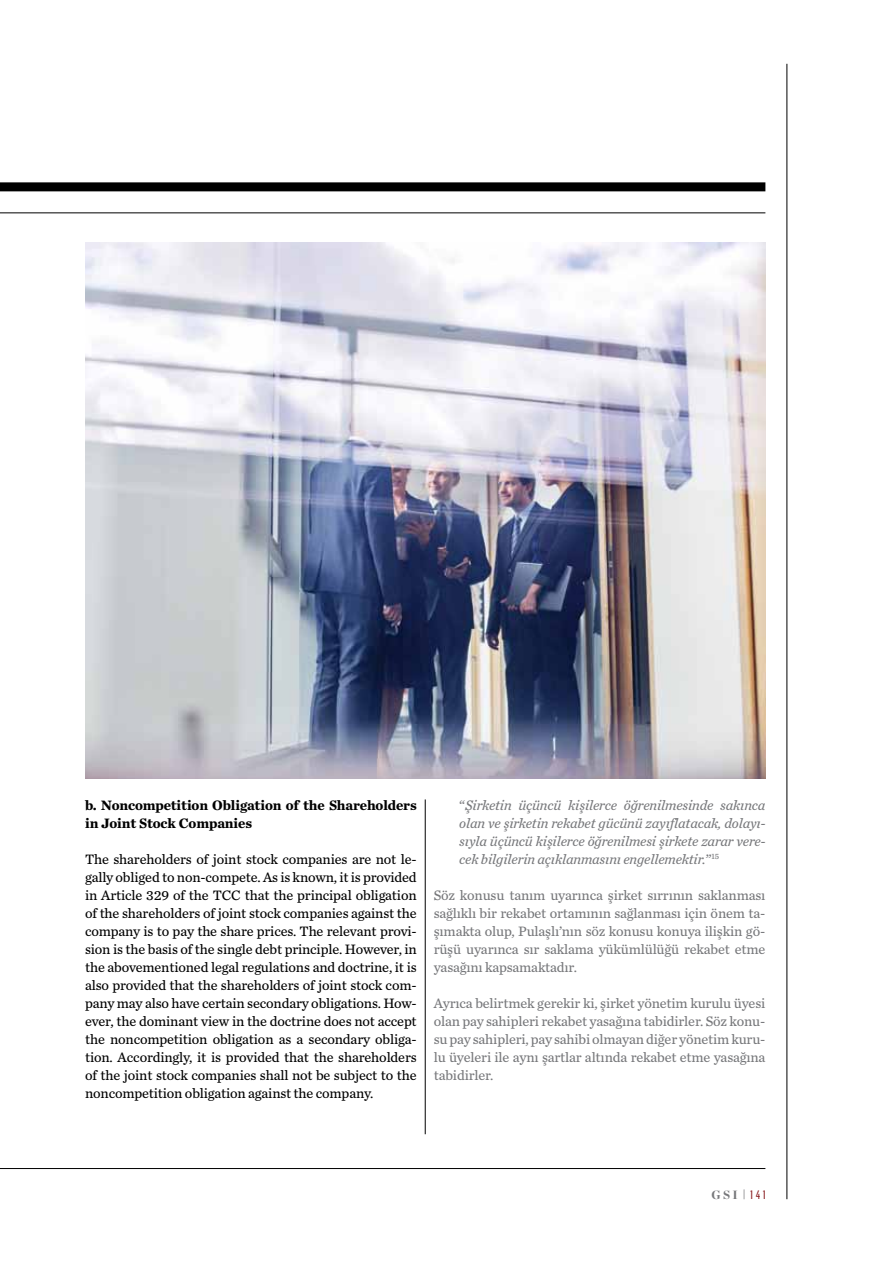
<style>
.page{position:relative;width:893px;height:1263px;background:#fff}
.page>*{position:absolute;margin:0;border:0;box-sizing:border-box;transform-origin:0 0}
.t1{font:14.25px/18px "Chronicle Text G3";letter-spacing:-.01em;color:#000;text-align:justify}
.t2{font:14.25px/18px "Chronicle Text G3";letter-spacing:-.01em;color:#77787b;text-align:justify}
.t3{font:italic 14.25px/18px "Chronicle Text G3";letter-spacing:-.01em;color:#77787b;text-align:justify}
.t4{font:700 14.25px/18px "Chronicle Text G3";letter-spacing:-.01em;color:#000}
.t5{font:900 12px "Chronicle Display";color:#77787b}
.s1{font-style:normal}
.s2{font-family:"Flama Condensed Basic";font-weight:400}
.s3{font-family:"Flama Condensed Basic";font-weight:400;color:#87171a}
</style>
<div class="page">
<div style="left:0;top:182px;width:765px;height:9px;background:#000"></div>
<hr style="left:0;top:213px;width:765px;height:1px;background:#000">
<hr style="left:787px;top:64px;width:1px;height:1135px;background:#000">
<hr style="left:0;top:1168px;width:765px;height:1px;background:#000">
<hr style="left:425px;top:799px;width:1px;height:335px;background:#000">
<img style="left:85px;top:242px;width:680px;height:536px">
<p class="t4" style="left:85px;top:795px;width:333px">b. Noncompetition Obligation of the Shareholders in Joint Stock Companies</p>
<p class="t1" style="left:85px;top:849px;width:333px">The shareholders of joint stock companies are not le&shy;gally obliged to non-compete. As is known, it is provided in Article 329 of the TCC that the principal obligation of the shareholders of joint stock companies against the company is to pay the share prices. The relevant provi&shy;sion is the basis of the single debt principle. However, in the abovementioned legal regulations and doctrine, it is also provided that the shareholders of joint stock com&shy;pany may also have certain secondary obligations. How&shy;ever, the dominant view in the doctrine does not accept the noncompetition obligation as a secondary obliga&shy;tion. Accordingly, it is provided that the shareholders of the joint stock companies shall not be subject to the noncompetition obligation against the company.</p>
<p class="t3" style="left:459px;top:795px;width:308px"><span class="s1">“</span>Şirketin üçüncü kişilerce öğrenilmesinde sakınca olan ve şirketin rekabet gücünü zayıflatacak, dolayı&shy;sıyla üçüncü kişilerce öğrenilmesi şirkete zarar vere&shy;cek bilgilerin açıklanmasını engellemektir.<span class="s1">”</span><sup>15</sup></p>
<p class="t2" style="left:434px;top:885px;width:333px">Söz konusu tanım uyarınca şirket sırrının saklanması sağlıklı bir rekabet ortamının sağlanması için önem ta&shy;şımakta olup, Pulaşlı’nın söz konusu konuya ilişkin gö&shy;rüşü uyarınca sır saklama yükümlülüğü rekabet etme yasağını kapsamaktadır.</p>
<p class="t2" style="left:434px;top:993px;width:333px">Ayrıca belirtmek gerekir ki, şirket yönetim kurulu üyesi olan pay sahipleri rekabet yasağına tabidirler. Söz konu&shy;su pay sahipleri, pay sahibi olmayan diğer yönetim kuru&shy;lu üyeleri ile aynı şartlar altında rekabet etme yasağına tabidirler.</p>
<p class="t5" style="left:711px;top:1185px;width:56px">gsi <span class="s2">|</span> <span class="s3">141</span></p>
</div>
